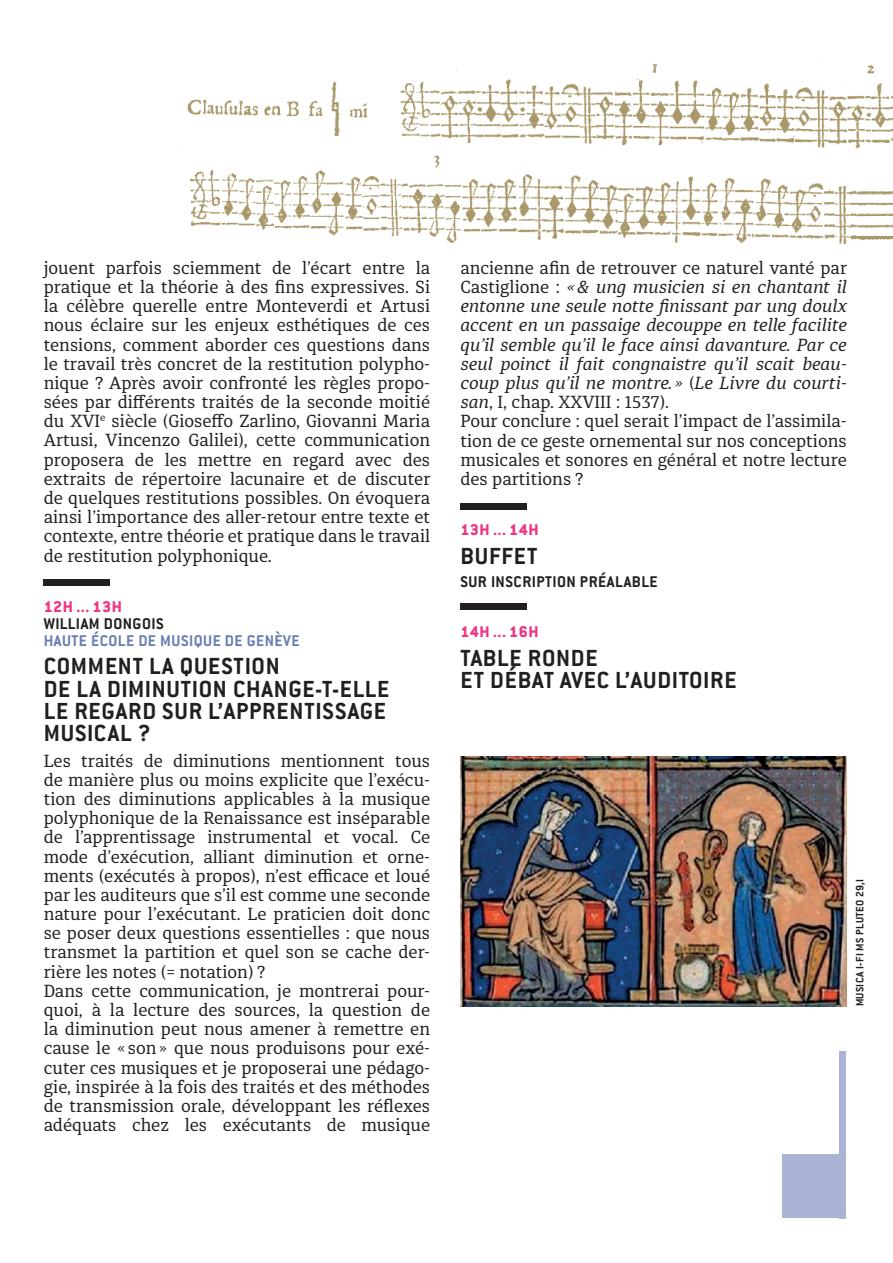
<style>
.page{position:relative;width:893px;height:1263px;background:#fff}
.page>*{position:absolute;margin:0;border:0;box-sizing:border-box;transform-origin:0 0}
.t1{font:700 25.5px/22.4px "Conduit ITC";letter-spacing:.03em;color:#231f20}
.t2{font:17.4px/19.2px "Diaria Pro";color:#231f20;text-align:justify}
.t3{font:italic 17.4px/19.2px "Diaria Pro";color:#231f20}
.t4{font:700 17.1px/17.1px "Conduit ITC";letter-spacing:.03em;color:#667eb3}
.t5{font:700 17.1px "Conduit ITC";letter-spacing:.03em;color:#231f20}
.t6{font:700 17.1px "Conduit ITC Extra";letter-spacing:.035em;color:#ee3684}
.t7{font:700 11.7px "Conduit ITC";letter-spacing:.03em;color:#231f20}
.s1{font-family:"Conduit ITC Extra";color:#ee3684}
.s2{color:#231f20}
.s3{font-style:normal}
</style>
<div class="page">
<img style="left:187px;top:59px;width:706px;height:186px">
<img style="left:460px;top:757px;width:387px;height:249px">
<div style="left:44px;top:579px;width:66px;height:7px;background:#231f20"></div>
<div style="left:460px;top:603px;width:67px;height:7px;background:#231f20"></div>
<div style="left:460px;top:503px;width:67px;height:7px;background:#231f20"></div>
<div style="left:782px;top:1154px;width:64px;height:64px;background:#aab3d4"></div>
<div style="left:839px;top:1051px;width:7px;height:167px;background:#aab3d4"></div>
<p class="t2" style="left:44px;top:258px;width:388px">jouent parfois sciemment de l’écart entre la pratique et la théorie à des fins expressives. Si la célèbre querelle entre Monteverdi et Artusi nous éclaire sur les enjeux esthétiques de ces tensions, comment aborder ces questions dans le travail très concret de la restitution polypho&shy;nique ? Après avoir confronté les règles propo&shy;sées par différents traités de la seconde moitié du XVI<sup>e</sup> siècle (Gioseffo Zarlino, Giovanni Maria Artusi, Vincenzo Galilei), cette communication proposera de les mettre en regard avec des extraits de répertoire lacunaire et de discuter de quelques restitutions possibles. On évoquera ainsi l’importance des aller-retour entre texte et contexte, entre théorie et pratique dans le travail de restitution polyphonique.</p>
<p class="t4" style="left:44px;top:598px;width:257px"><span class="s1">12H ... 13H<br></span><span class="s2">WILLIAM DONGOIS<br></span>HAUTE ÉCOLE DE MUSIQUE DE GENÈVE</p>
<p class="t1" style="left:44px;top:655px;width:347px">COMMENT LA QUESTION<br>DE LA DIMINUTION CHANGE-T-ELLE<br>LE REGARD SUR L’APPRENTISSAGE<br>MUSICAL ?</p>
<p class="t2" style="left:44px;top:751px;width:388px;text-align:left">Les traités de diminutions mentionnent tous de manière plus ou moins explicite que l’exécu&shy;tion des diminutions applicables à la musique polyphonique de la Renaissance est inséparable de l’apprentissage instrumental et vocal. Ce mode d’exécution, alliant diminution et orne&shy;ments (exécutés à propos), n’est efficace et loué par les auditeurs que s’il est comme une seconde nature pour l’exécutant. Le praticien doit donc se poser deux questions essentielles : que nous transmet la partition et quel son se cache der&shy;rière les notes (= notation) ?<br>Dans cette communication, je montrerai pour&shy;quoi, à la lecture des sources, la question de la diminution peut nous amener à remettre en cause le « son» que nous produisons pour exé&shy;cuter ces musiques et je proposerai une pédago&shy;gie, inspirée à la fois des traités et des méthodes de transmission orale, développant les réflexes adéquats chez les exécutants de musique</p>
<p class="t3" style="left:460px;top:258px;width:388px"><span class="s3">ancienne afin de retrouver ce naturel vanté par Castiglione :</span> «&amp; ung musicien si en chantant il entonne une seule notte finissant par ung doulx accent en un passaige decouppe en telle facilite qu’il semble qu’il le face ainsi davanture. Par ce seul poinct il fait congnaistre qu’il scait beau&shy;coup plus qu’il ne montre. » <span class="s3">(</span>Le Livre du courti&shy;san<span class="s3">, I, chap. XXVIII : 1537).<br>Pour conclure : quel serait l’impact de l’assimila&shy;tion de ce geste ornemental sur nos conceptions musicales et sonores en général et notre lecture des partitions ?</span></p>
<p class="t6" style="left:460px;top:519px;width:80px">13H ... 14H</p>
<p class="t1" style="left:460px;top:544px;width:79px">BUFFET</p>
<p class="t5" style="left:460px;top:571px;width:199px">SUR INSCRIPTION PRÉALABLE</p>
<p class="t6" style="left:460px;top:621px;width:80px">14H ... 16H</p>
<p class="t1" style="left:460px;top:646px;width:278px">TABLE RONDE<br>ET DÉBAT AVEC L’AUDITOIRE</p>
<p class="t7" style="left:853px;top:1006px;width:129px;rotate:-90deg">MUSICA I-FI MS PLUTEO 29,I</p>
</div>
